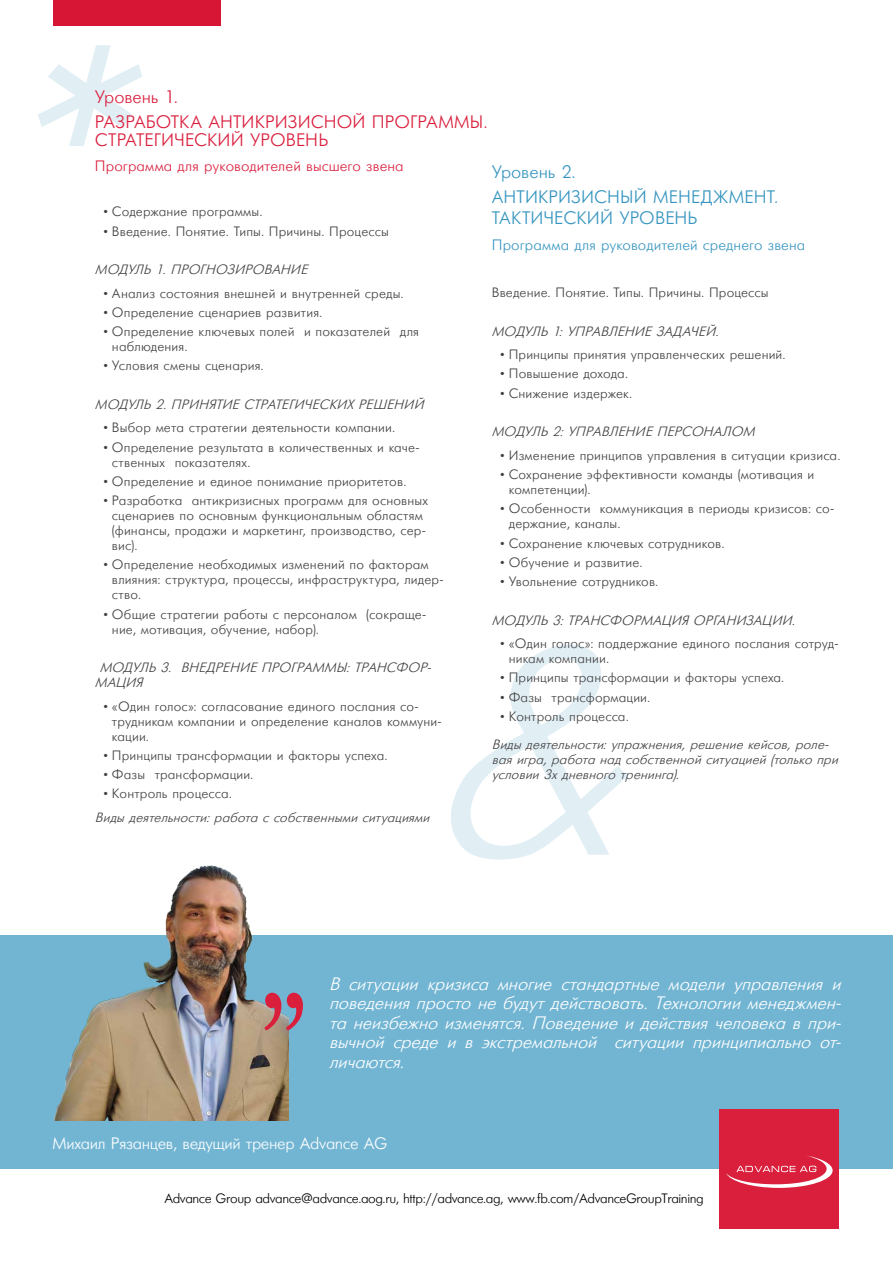
<style>
.page{position:relative;width:893px;height:1263px;background:#fff}
.page>*{position:absolute;margin:0;border:0;box-sizing:border-box;transform-origin:0 0}
.t1{font:italic 300px "Futuris";color:#3695c0}
.t2{font:132px "Hoefler Text";color:#da1f3d;scale:.91 1}
.t3{font:italic 18px/19.5px "Futuris";color:#fff;text-align:justify}
.t4{font:18px/25.2px "Futuris Cyrillic";letter-spacing:.005em;color:#da1f3d}
.t5{font:18px/25.2px "Futuris Cyrillic";letter-spacing:.005em;color:#3695c0}
.t6{font:16.5px "Futuris Cyrillic";letter-spacing:-.02em;color:#fff}
.t7{font:15px "Futuris Cyrillic";letter-spacing:.005em;color:#3695c0}
.t8{font:15px "Futuris Cyrillic";letter-spacing:.005em;color:#da1f3d}
.t9{font:13.5px/15px "Futuris Cyrillic";letter-spacing:.01em;color:#414042}
.t10{font:italic 13.5px/15px "Futuris";letter-spacing:.01em;color:#414042}
.t11{font:13.5px "Futuris Cyrillic";letter-spacing:-.03em;color:#000}
</style>
<div class="page">
<div style="left:0;top:935px;width:893px;height:234px;background:#72b5d3"></div>
<div style="left:720px;top:1109px;width:119px;height:120px;background:#da1f3d"></div>
<svg style="left:726px;top:1155px;width:107px;height:33px"></svg>
<div style="left:53px;top:0;width:168px;height:26px;background:#d71635"></div>
<img style="left:54px;top:865px;width:235px;height:255px">
<h1 class="t1" style="left:-16px;top:10px;width:124px">*</h1>
<h3 class="t4" style="left:95px;top:84px;width:394px">Уровень 1.<br>РАЗРАБОТКА АНТИКРИЗИСНОЙ ПРОГРАММЫ.</h3>
<h3 class="t4" style="left:95px;top:128px;width:235px">СТРАТЕГИЧЕСКИЙ УРОВЕНЬ</h3>
<p class="t8" style="left:95px;top:158px;width:310px">Программа для руководителей высшего звена</p>
<p class="t9" style="left:103px;top:205px;width:161px">• Содержание программы.</p>
<p class="t9" style="left:103px;top:224px;width:287px">• Введение. Понятие. Типы. Причины. Процессы</p>
<p class="t10" style="left:95px;top:262px;width:214px">МОДУЛЬ 1. ПРОГНОЗИРОВАНИЕ</p>
<p class="t9" style="left:103px;top:286px;width:302px">• Анализ состояния внешней и внутренней среды.</p>
<p class="t9" style="left:103px;top:305px;width:220px">• Определение сценариев развития.</p>
<p class="t9" style="left:112px;top:324px;width:309px;text-indent:-9px">• Определение ключевых полей и показателей для наблюдения.</p>
<p class="t9" style="left:103px;top:359px;width:162px">• Условия смены сценария.</p>
<p class="t10" style="left:95px;top:397px;width:330px">МОДУЛЬ 2. ПРИНЯТИЕ СТРАТЕГИЧЕСКИХ РЕШЕНИЙ</p>
<p class="t9" style="left:103px;top:421px;width:293px">• Выбор мета стратегии деятельности компании.</p>
<p class="t9" style="left:112px;top:440px;width:309px;text-indent:-9px">• Определение результата в количественных и каче&shy;ственных показателях.</p>
<p class="t9" style="left:103px;top:474px;width:304px">• Определение и единое понимание приоритетов.</p>
<p class="t9" style="left:112px;top:493px;width:318px;text-indent:-9px">• Разработка антикризисных программ для основных сценариев по основным функциональным областям (финансы, продажи и маркетинг, производство, сер&shy;вис).</p>
<p class="t9" style="left:112px;top:558px;width:333px;text-indent:-9px">• Определение необходимых изменений по факторам влияния: структура, процессы, инфраструктура, лидер&shy;ство.</p>
<p class="t9" style="left:112px;top:607px;width:316px;text-indent:-9px">• Общие стратегии работы с персоналом (сокраще&shy;ние, мотивация, обучение, набор).</p>
<p class="t10" style="left:95px;top:660px;width:338px;text-indent:5px">МОДУЛЬ 3. ВНЕДРЕНИЕ ПРОГРАММЫ: ТРАНСФОР-<br>МАЦИЯ</p>
<p class="t9" style="left:112px;top:699px;width:331px;text-indent:-9px">• «Один голос»: согласование единого послания со&shy;трудникам компании и определение каналов коммуни&shy;кации.</p>
<p class="t9" style="left:103px;top:748px;width:286px">• Принципы трансформации и факторы успеха.</p>
<p class="t9" style="left:103px;top:767px;width:151px">• Фазы трансформации.</p>
<p class="t9" style="left:103px;top:787px;width:130px">• Контроль процесса.</p>
<p class="t10" style="left:95px;top:810px;width:336px">Виды деятельности: работа с собственными ситуациями</p>
<h3 class="t5" style="left:492px;top:160px;width:288px">Уровень 2.<br>АНТИКРИЗИСНЫЙ МЕНЕДЖМЕНТ.</h3>
<h3 class="t5" style="left:492px;top:206px;width:207px">ТАКТИЧЕСКИЙ УРОВЕНЬ</h3>
<p class="t7" style="left:492px;top:237px;width:315px">Программа для руководителей среднего звена</p>
<p class="t9" style="left:492px;top:285px;width:278px">Введение. Понятие. Типы. Причины. Процессы</p>
<p class="t10" style="left:492px;top:324px;width:228px">МОДУЛЬ 1: УПРАВЛЕНИЕ ЗАДАЧЕЙ.</p>
<p class="t9" style="left:500px;top:347px;width:287px">• Принципы принятия управленческих решений.</p>
<p class="t9" style="left:500px;top:367px;width:129px">• Повышение дохода.</p>
<p class="t9" style="left:500px;top:386px;width:134px">• Снижение издержек.</p>
<p class="t10" style="left:492px;top:424px;width:264px">МОДУЛЬ 2: УПРАВЛЕНИЕ ПЕРСОНАЛОМ</p>
<p class="t9" style="left:500px;top:448px;width:342px">• Изменение принципов управления в ситуации кризиса.</p>
<p class="t9" style="left:509px;top:467px;width:307px;text-indent:-9px">• Сохранение эффективности команды (мотивация и компетенции).</p>
<p class="t9" style="left:509px;top:501px;width:327px;text-indent:-9px">• Особенности коммуникация в периоды кризисов: со&shy;держание, каналы.</p>
<p class="t9" style="left:500px;top:536px;width:226px">• Сохранение ключевых сотрудников.</p>
<p class="t9" style="left:500px;top:555px;width:144px">• Обучение и развитие.</p>
<p class="t9" style="left:500px;top:574px;width:160px">• Увольнение сотрудников.</p>
<p class="t10" style="left:492px;top:613px;width:305px">МОДУЛЬ 3: ТРАНСФОРМАЦИЯ ОРГАНИЗАЦИИ.</p>
<p class="t9" style="left:509px;top:636px;width:331px;text-indent:-9px">• «Один голос»: поддержание единого послания сотруд&shy;никам компании.</p>
<p class="t9" style="left:500px;top:670px;width:286px">• Принципы трансформации и факторы успеха.</p>
<p class="t9" style="left:500px;top:690px;width:151px">• Фазы трансформации.</p>
<p class="t9" style="left:500px;top:709px;width:130px">• Контроль процесса.</p>
<p class="t10" style="left:492px;top:737px;width:348px">Виды деятельности: упражнения, решение кейсов, роле&shy;вая игра, работа над собственной ситуацией (только при условии 3х дневного тренинга).</p>
<h1 class="t1" style="left:425px;top:599px;width:189px">&amp;</h1>
<h2 class="t2" style="left:260px;top:883px;width:53px">„</h2>
<p class="t3" style="left:329px;top:974px;width:513px">В ситуации кризиса многие стандартные модели управления и поведения просто не будут действовать. Технологии менеджмен&shy;та неизбежно изменятся. Поведение и действия человека в при&shy;вычной среде и в экстремальной ситуации принципиально от&shy;личаются.</p>
<p class="t6" style="left:53px;top:1135px;width:337px">Михаил Рязанцев, ведущий тренер Advance AG</p>
<p class="t11" style="left:164px;top:1191px;width:541px">Advance Group advance@advance.aog.ru, http://advance.ag, www.fb.com/AdvanceGroupTraining</p>
</div>
